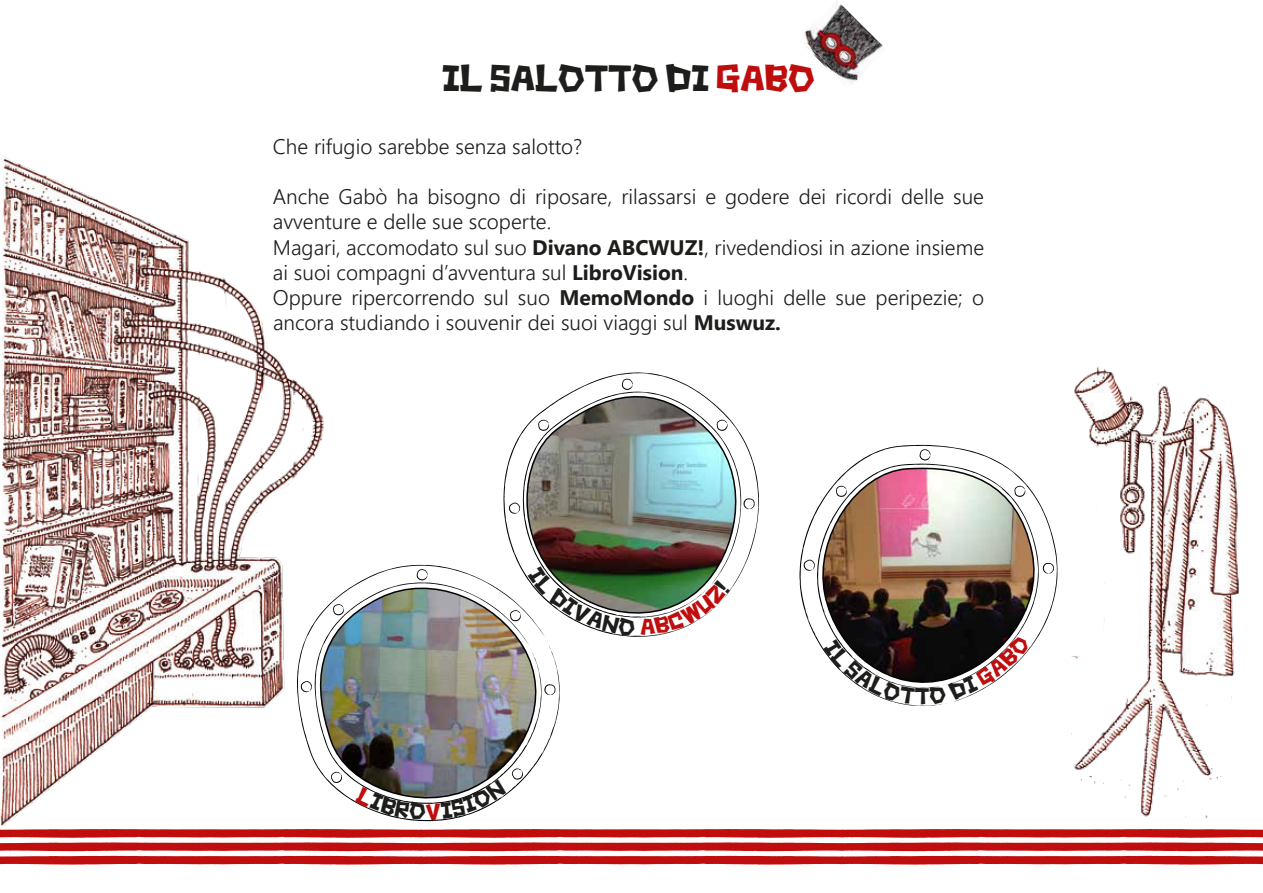
<style>
.page{position:relative;width:1263px;height:893px;background:#fff}
.page>*{position:absolute;margin:0;border:0;box-sizing:border-box;transform-origin:0 0}
.t1{font:31.5px "Square rough";color:#1d1d1b}
.t2{font:300 21px/25.2px "Nirmala UI";color:#1d1d1b}
.t3{font:19.5px "Square rough";color:#1d1d1b}
.s1{color:#bf0d0d}
.s2{font-weight:700}
</style>
<div class="page">
<img style="left:804px;top:1px;width:72px;height:38px">
<img style="left:839px;top:39px;width:44px;height:46px">
<img style="left:804px;top:37px;width:35px;height:39px">
<svg style="left:0;top:829px;width:1263px;height:36px"></svg>
<img style="left:0;top:155px;width:328px;height:685px">
<img style="left:1072px;top:366px;width:167px;height:452px">
<svg style="left:799px;top:445px;width:258px;height:261px"></svg>
<img style="left:812px;top:463px;width:233px;height:232px">
<svg style="left:804px;top:559px;width:11px;height:12px"></svg>
<svg style="left:919px;top:449px;width:12px;height:12px"></svg>
<svg style="left:1010px;top:484px;width:16px;height:14px"></svg>
<svg style="left:836px;top:486px;width:11px;height:11px"></svg>
<svg style="left:1043px;top:563px;width:11px;height:11px"></svg>
<svg style="left:297px;top:565px;width:263px;height:256px"></svg>
<img style="left:310px;top:570px;width:243px;height:245px">
<svg style="left:298px;top:675px;width:19px;height:17px"></svg>
<svg style="left:326px;top:766px;width:16px;height:17px"></svg>
<svg style="left:417px;top:569px;width:11px;height:11px"></svg>
<svg style="left:333px;top:604px;width:11px;height:11px"></svg>
<svg style="left:541px;top:684px;width:19px;height:12px"></svg>
<svg style="left:503px;top:372px;width:256px;height:265px"></svg>
<img style="left:523px;top:392px;width:219px;height:226px">
<svg style="left:509px;top:502px;width:11px;height:12px"></svg>
<svg style="left:622px;top:379px;width:11px;height:11px"></svg>
<svg style="left:717px;top:420px;width:11px;height:11px"></svg>
<svg style="left:538px;top:420px;width:11px;height:11px"></svg>
<svg style="left:743px;top:498px;width:12px;height:12px"></svg>
<svg style="left:823px;top:639px;width:92px;height:66px"></svg>
<svg style="left:928px;top:634px;width:103px;height:71px"></svg>
<svg style="left:355px;top:768px;width:168px;height:52px"></svg>
<svg style="left:527px;top:566px;width:203px;height:85px"></svg>
<p class="t1" style="left:442px;top:61px;width:374px">IL SALOTTO DI <span class="s1">GABO</span></p>
<p class="t2" style="left:273px;top:133px;width:311px">Che rifugio sarebbe senza salotto?</p>
<p class="t2" style="left:273px;top:183px;width:713px">Anche Gabò ha bisogno di riposare, rilassarsi e godere dei ricordi delle sue avventure e delle sue scoperte.<br>Magari, accomodato sul suo <span class="s2">Divano ABCWUZ!</span>, rivedendiosi in azione insieme ai suoi compagni dʼavventura sul <span class="s2">LibroVision</span>.<br>Oppure ripercorrendo sul suo <span class="s2">MemoMondo</span> i luoghi delle sue peripezie; o ancora studiando i souvenir dei suoi viaggi sul <span class="s2">Muswuz.</span></p>
<p class="t3" style="left:915px;top:686px;width:16px">T</p>
</div>
